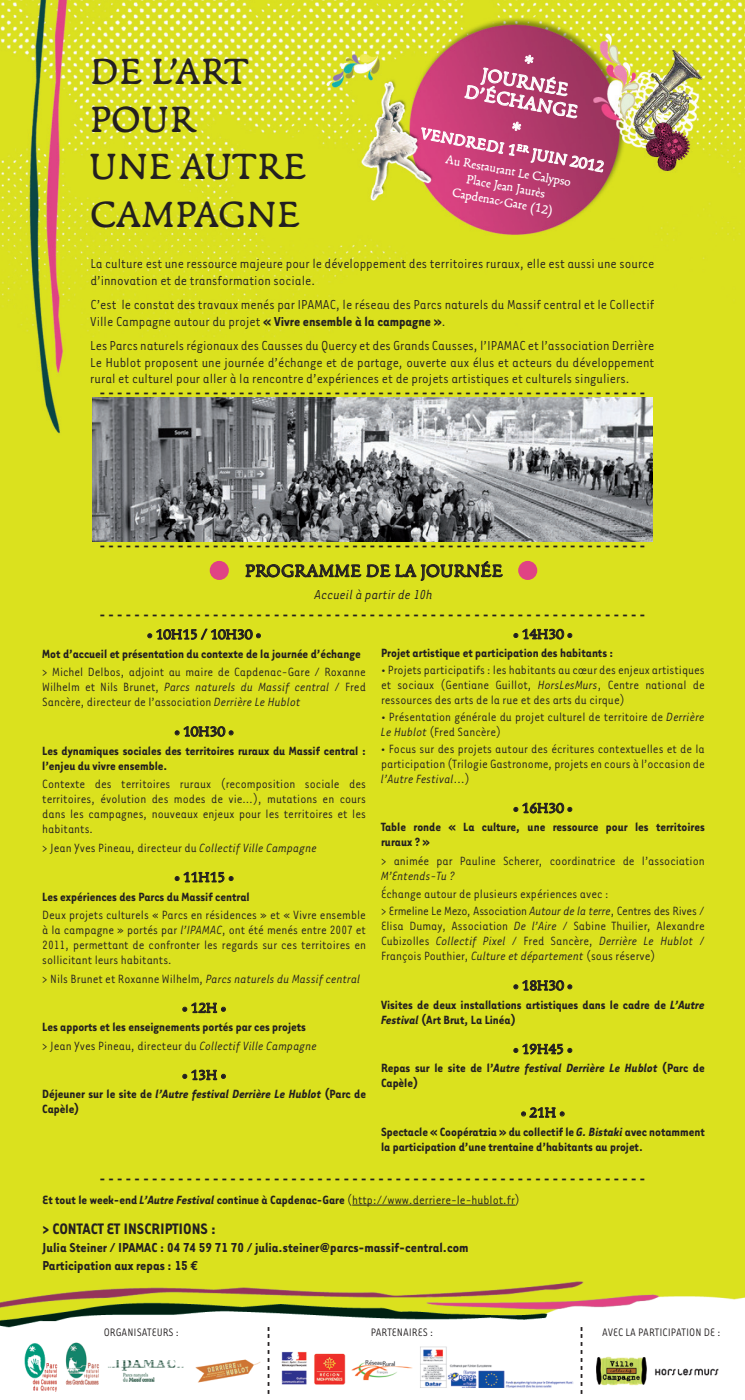
<style>
.page{position:relative;width:745px;height:1400px;background:#fff}
.page>*{position:absolute;margin:0;border:0;box-sizing:border-box;transform-origin:0 0}
.t1{font:90px "Tarzana Narrow";color:#e04384}
.t2{font:39.75px/47.8px "Francesco";letter-spacing:.01em;color:#231f20}
.t3{font:20px/20px "Francesco";color:#fff;text-align:center}
.t4{font:18.75px "Francesco";letter-spacing:.01em;color:#231f20}
.t5{font:700 17.5px "Tarzana Narrow";color:#231f20}
.t6{font:16.75px "Francesco";color:#fff}
.t7{font:15px/16.9px "Tarzana Narrow";color:#231f20}
.t8{font:700 15px/18px "Tarzana Narrow";color:#231f20}
.t9{font:15px "Francesco";color:#231f20}
.t10{font:italic 15px "Tarzana Narrow";color:#231f20}
.t11{font:13.75px/15px "Tarzana Narrow";color:#231f20;text-align:justify}
.t12{font:700 13.75px/15px "Tarzana Narrow";color:#231f20}
.t13{font:13.75px/16.8px "Tarzana Narrow";letter-spacing:-.02em;color:#231f20}
.t14{font:italic 13.75px "Tarzana Narrow";color:#231f20}
.t15{font:13.38px "Francesco";color:#fff}
.t16{font:12.5px "Tarzana Narrow";letter-spacing:-.005em;color:#231f20}
.s1{font-weight:700}
.s2{font-style:italic}
.s3{font-weight:400}
.s4{font-weight:400;font-style:italic}
.s5{font-family:"Euro Mono";font-size:13.12px}
</style>
<div class="page">
<img style="left:0;top:1216px;width:744px;height:176px">
<img style="left:0;top:0;width:744px;height:1216px">
<svg style="left:147px;top:619px;width:114px;height:21px;background:#b5b91e"></svg>
<svg style="left:174px;top:716px;width:59px;height:21px"></svg>
<svg style="left:174px;top:862px;width:59px;height:21px"></svg>
<svg style="left:182px;top:993px;width:44px;height:28px"></svg>
<svg style="left:182px;top:1060px;width:44px;height:20px"></svg>
<svg style="left:513px;top:619px;width:59px;height:21px"></svg>
<svg style="left:513px;top:793px;width:59px;height:20px"></svg>
<svg style="left:513px;top:970px;width:59px;height:21px"></svg>
<svg style="left:513px;top:1034px;width:59px;height:20px"></svg>
<svg style="left:520px;top:1097px;width:44px;height:29px"></svg>
<svg style="left:245px;top:551px;width:257px;height:47px;background:#c6cb1e"></svg>
<div style="left:209px;top:561px;width:20px;height:19px;border:2px solid #e04384;border-radius:50%"></div>
<div style="left:518px;top:561px;width:19px;height:19px;border:2px solid #e04384;border-radius:50%"></div>
<img style="left:92px;top:398px;width:560px;height:143px">
<hr style="left:352px;top:1205px;width:162px;height:1px;background:#231f20">
<svg style="left:421px;top:54px;width:182px;height:118px;background:#bf507b"></svg>
<svg style="left:452px;top:188px;width:9px;height:10px"></svg>
<h2 class="t2" style="left:89px;top:46px;width:218px">DE L’ART<br>POUR<br>UNE AUTRE<br>CAMPAGNE</h2>
<p class="t7" style="left:90px;top:254px;width:565px">La culture est une ressource majeure pour le développement des territoires ruraux, elle est aussi une source d’innovation et de transformation sociale.</p>
<p class="t7" style="left:90px;top:295px;width:565px">C’est le constat des travaux menés par IPAMAC, le réseau des Parcs naturels du Massif central et le Collectif<br>Ville Campagne autour du projet <span class="s1">« Vivre ensemble à la campagne »</span>.</p>
<p class="t7" style="left:90px;top:336px;width:565px;text-align:justify">Les Parcs naturelsrégionaux des Causses du Quercy et des Grands Causses, l’IPAMAC etl’association Derrière Le Hublot proposent une journée d’échange et de partage, ouverte aux élus et acteurs du développement rural et culturel pour aller à la rencontre d’expériences et de projets artistiques et culturels singuliers.</p>
<h3 class="t3" style="left:470px;top:61px;width:117px;rotate:11deg">JOURNÉE<br>D’ÉCHANGE</h3>
<p class="t6" style="left:422px;top:122px;width:98px;rotate:10deg">VENDREDI 1</p>
<p class="t6" style="left:533px;top:143px;width:75px;rotate:10deg">JUIN 2012</p>
<p class="t15" style="left:447px;top:150px;width:132px;rotate:11deg">AU RES TAURANTL E CAL Y P S O</p>
<p class="t15" style="left:467px;top:170px;width:82px;rotate:11deg">P L ACE JEAN JAURÈ S</p>
<p class="t15" style="left:462px;top:184px;width:96px;rotate:11deg">AP DENAC- GARE( 1 2 )</p>
<p class="t8" style="left:99px;top:383px;width:547px">- - - - - - - - - - - - - - - - - - - - - - - - - - - - - - - - - - - - - - - - - - - - - - - - - - - - - - - - - - - - - - -</p>
<p class="t8" style="left:99px;top:536px;width:547px">- - - - - - - - - - - - - - - - - - - - - - - - - - - - - - - - - - - - - - - - - - - - - - - - - - - - - - - - - - - - - - -</p>
<h3 class="t4" style="left:244px;top:558px;width:259px">PROGRAMME DE LA JOURNÉE</h3>
<p class="t10" style="left:204px;top:585px;width:230px"><sup>•</sup> Accueil à partir de 10h</p>
<h1 class="t1" style="left:512px;top:510px;width:32px">•</h1>
<p class="t8" style="left:99px;top:604px;width:547px">- - - - - - - - - - - - - - - - - - - - - - - - - - - - - - - - - - - - - - - - - - - - - - - - - - - - - - - - - - - - - - -</p>
<p class="t9" style="left:147px;top:624px;width:115px">• 10H15 / 10H30 •</p>
<p class="t12" style="left:42px;top:645px;width:320px">Mot d’accueil et présentation du contexte de la journée d’échange</p>
<p class="t11" style="left:42px;top:664px;width:325px">&gt; Michel Delbos, adjoint au maire de Capdenac-Gare / Roxanne Wilhelm et Nils Brunet, <span class="s2">Parcs naturels du Massif central</span> / Fred Sancère, directeur de l’association <span class="s2">Derrière Le Hublot</span></p>
<p class="t9" style="left:174px;top:721px;width:61px">• 10H30 •</p>
<p class="t12" style="left:42px;top:742px;width:325px">Les dynamiques sociales des territoires ruraux du Massif central : l’enjeu du vivre ensemble.</p>
<p class="t11" style="left:42px;top:776px;width:325px">Contexte des territoires ruraux (recomposition sociale des territoires, évolution des modes de vie…), mutations en cours dans les campagnes, nouveaux enjeux pour les territoires et les habitants.</p>
<p class="t11" style="left:42px;top:840px;width:276px">&gt; Jean Yves Pineau, directeur du <span class="s2">Collectif Ville Campagne</span></p>
<p class="t9" style="left:174px;top:867px;width:61px">• 11H15 •</p>
<p class="t12" style="left:42px;top:888px;width:209px">Les expériences des Parcs du Massif central</p>
<p class="t11" style="left:42px;top:907px;width:325px">Deux projets culturels « Parcs en résidences » et « Vivre ensemble à la campagne » portés par <span class="s2">l’IPAMAC</span>, ont été menés entre 2007 et 2011, permettant de confronter les regards sur ces territoires en sollicitant leurs habitants.</p>
<p class="t11" style="left:42px;top:970px;width:319px">&gt; Nils Brunet et Roxanne Wilhelm, <span class="s2">Parcs naturels du Massif central</span></p>
<p class="t9" style="left:182px;top:998px;width:46px">• 12H •</p>
<p class="t12" style="left:42px;top:1017px;width:276px;line-height:18.5px">Les apports et les enseignements portés par ces projets<br><span class="s3">&gt; Jean Yves Pineau, directeur du</span> <span class="s4">Collectif Ville Campagne</span></p>
<p class="t9" style="left:182px;top:1065px;width:46px">• 13H •</p>
<p class="t12" style="left:42px;top:1086px;width:325px">Déjeuner sur le site de <span class="s2">l’Autre festival Derrière Le Hublot</span> (Parc de<br>Capèle)</p>
<p class="t9" style="left:513px;top:624px;width:61px">• 14H30 •</p>
<p class="t12" style="left:381px;top:645px;width:234px">Projet artistique et participation des habitants :</p>
<p class="t11" style="left:381px;top:662px;width:325px">• Projets participatifs: les habitants au cœur des enjeux artistiques et sociaux (Gentiane Guillot, <span class="s2">HorsLesMurs</span>, Centre national de ressources des arts de la rue et des arts du cirque)</p>
<p class="t11" style="left:381px;top:709px;width:325px">• Présentation générale du projet culturel de territoire de <span class="s2">Derrière<br>Le Hublot</span> (Fred Sancère)</p>
<p class="t11" style="left:381px;top:740px;width:325px">• Focus sur des projets autour des écritures contextuelles et de la participation (Trilogie Gastronome, projets en cours à l’occasion de <span class="s2">l’Autre Festival</span>...)</p>
<p class="t9" style="left:513px;top:798px;width:61px">• 16H30 •</p>
<p class="t12" style="left:381px;top:819px;width:325px">Table ronde « La culture, une ressource pour les territoires ruraux ? »</p>
<p class="t11" style="left:381px;top:852px;width:325px">&gt; animée par Pauline Scherer, coordinatrice de l’association</p>
<p class="t14" style="left:381px;top:867px;width:76px">M’Entends-Tu ?</p>
<p class="t13" style="left:381px;top:885px;width:325px">Échange autour de plusieurs expériences avec :<br>&gt; Ermeline Le Mezo, Association <span class="s2">Autour de la terre</span>, Centres des Rives /</p>
<p class="t11" style="left:381px;top:918px;width:325px">Elisa Dumay, Association <span class="s2">De l’Aire</span> / Sabine Thuilier, Alexandre Cubizolles <span class="s2">Collectif Pixel</span> / Fred Sancère, <span class="s2">Derrière Le Hublot</span> / François Pouthier, <span class="s2">Culture et département</span> (sous réserve)</p>
<p class="t9" style="left:513px;top:975px;width:61px">• 18H30 •</p>
<p class="t12" style="left:381px;top:996px;width:325px">Visites de deux installations artistiques dans le cadre de <span class="s2">L’Autre<br>Festival</span> (Art Brut, La Linéa)</p>
<p class="t9" style="left:513px;top:1039px;width:61px">• 19H45 •</p>
<p class="t12" style="left:381px;top:1060px;width:325px">Repas sur le site de l’<span class="s2">Autre festival Derrière Le Hublot</span> (Parc de<br>Capèle)</p>
<p class="t9" style="left:520px;top:1102px;width:46px">• 21H •</p>
<p class="t12" style="left:381px;top:1123px;width:325px">Spectacle « Coopératzia » du collectif le <span class="s2">G. Bistaki</span> avec notamment la participation d’une trentaine d’habitants au projet.</p>
<p class="t8" style="left:99px;top:1169px;width:547px">- - - - - - - - - - - - - - - - - - - - - - - - - - - - - - - - - - - - - - - - - - - - - - - - - - - - - - - - - - - - - - -</p>
<p class="t12" style="left:43px;top:1191px;width:478px">Et tout le week-end <span class="s2">L’Autre Festival</span> continue à Capdenac-Gare <span class="s3">(http://www.derriere-le-hublot.fr)</span></p>
<p class="t5" style="left:43px;top:1217px;width:42px">&gt; Contactet</p>
<p class="t5" style="left:123px;top:1217px;width:94px">inscriptions :</p>
<p class="t8" style="left:43px;top:1238px;width:427px">Julia Steiner / IPAMAC : 04 74 59 71 70 / julia.steiner@parcs-massif-central.com<br>Participation aux repas : 15 <span class="s5">€</span></p>
<p class="t8" style="left:279px;top:1325px;width:71px;rotate:90deg">- - - - - - - - -</p>
<p class="t8" style="left:592px;top:1325px;width:71px;rotate:90deg">- - - - - - - - -</p>
<p class="t16" style="left:104px;top:1325px;width:13px">Organisate</p>
<p class="t16" style="left:157px;top:1325px;width:24px">urs :</p>
<p class="t16" style="left:370px;top:1325px;width:11px">Partenaires</p>
<p class="t16" style="left:430px;top:1325px;width:5px">:</p>
<p class="t16" style="left:601px;top:1325px;width:12px">Aveclaparticipationde</p>
<p class="t16" style="left:716px;top:1325px;width:5px">:</p>
</div>
